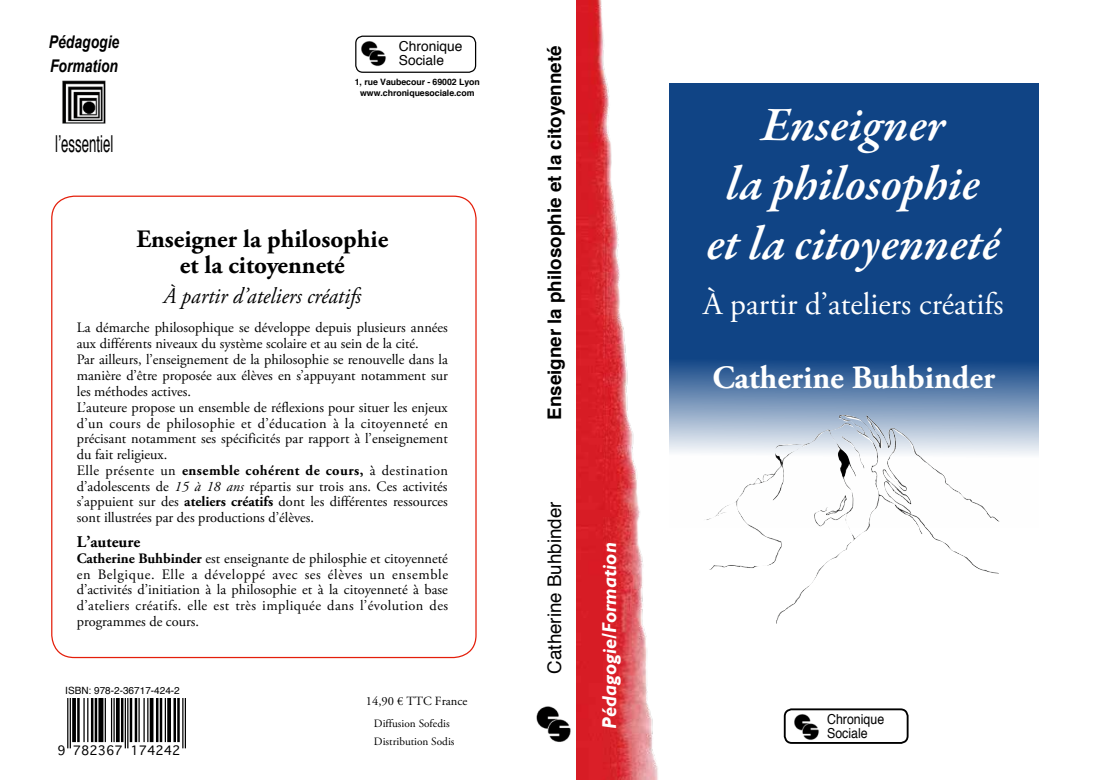
<style>
.page{position:relative;width:1108px;height:780px;background:#fff}
.page>*{position:absolute;margin:0;border:0;box-sizing:border-box;transform-origin:0 0}
.t1{font:italic 600 48.75px/59.2px "Garamond Premr Pro";color:#fff;text-align:center}
.t2{font:700 32.5px "Adobe Garamond Pro";color:#fff}
.t3{font:31.25px "Adobe Garamond Pro";color:#fff}
.t4{font:700 25px/26.2px "Adobe Garamond Pro";color:#000;text-align:center}
.t5{font:23.38px "Helvetica";letter-spacing:.005em;color:#000;scale:.56 1}
.t6{font:italic 22.5px "Adobe Garamond Pro";color:#000;scale:.95 1}
.t7{font:italic 700 20px "Gill Sans";color:#fff}
.t8{font:700 18.75px "Helvetica";color:#000}
.t9{font:18.75px "Helvetica";color:#000}
.t10{font:italic 700 17.5px/23.8px "Arial";color:#000;scale:.79 1}
.t11{font:700 16.25px "Adobe Garamond Pro";color:#000}
.t12{font:14.38px/15.8px "Adobe Garamond Pro";color:#000}
.t13{font:13.75px/13.8px "Helvetica";color:#000}
.t14{font:13.75px/13.8px "Helvetica";color:#000;scale:.9 1}
.t15{font:12.5px "Adobe Garamond Pro";color:#000}
.t16{font:12.5px "Geneva";color:#000}
.t17{font:11.25px/17.4px "Adobe Garamond Pro";color:#000}
.t18{font:10px "Helvetica";color:#000}
.t19{font:700 8.75px/11.2px "Helvetica";letter-spacing:-.005em;color:#000;text-align:center}
.s1{font-weight:700}
.s2{font-style:italic}
</style>
<div class="page">
<svg style="left:692px;top:83px;width:346px;height:445px;fill:#104485"></svg>
<hr style="left:67px;top:692px;width:1px;height:56px;background:#000">
<hr style="left:70px;top:692px;width:1px;height:56px;background:#000">
<hr style="left:72px;top:692px;width:1px;height:50px;background:#000">
<hr style="left:73px;top:692px;width:2px;height:50px;background:#000">
<hr style="left:75px;top:692px;width:1px;height:50px;background:#000">
<hr style="left:77px;top:692px;width:1px;height:50px;background:#000">
<hr style="left:78px;top:692px;width:2px;height:50px;background:#000">
<hr style="left:83px;top:692px;width:2px;height:50px;background:#000">
<hr style="left:87px;top:692px;width:1px;height:50px;background:#000">
<hr style="left:91px;top:692px;width:1px;height:50px;background:#000">
<hr style="left:92px;top:692px;width:1px;height:50px;background:#000">
<hr style="left:95px;top:692px;width:1px;height:50px;background:#000">
<hr style="left:96px;top:692px;width:1px;height:50px;background:#000">
<hr style="left:98px;top:692px;width:2px;height:50px;background:#000">
<hr style="left:100px;top:692px;width:1px;height:50px;background:#000">
<hr style="left:101px;top:692px;width:1px;height:50px;background:#000">
<hr style="left:102px;top:692px;width:1px;height:50px;background:#000">
<hr style="left:105px;top:692px;width:1px;height:50px;background:#000">
<hr style="left:111px;top:692px;width:1px;height:50px;background:#000">
<hr style="left:113px;top:692px;width:2px;height:50px;background:#000">
<hr style="left:116px;top:692px;width:1px;height:50px;background:#000">
<hr style="left:117px;top:692px;width:1px;height:50px;background:#000">
<hr style="left:118px;top:692px;width:2px;height:50px;background:#000">
<hr style="left:121px;top:692px;width:1px;height:50px;background:#000">
<hr style="left:122px;top:692px;width:1px;height:50px;background:#000">
<hr style="left:125px;top:692px;width:1px;height:56px;background:#000">
<hr style="left:127px;top:692px;width:1px;height:56px;background:#000">
<hr style="left:130px;top:692px;width:1px;height:50px;background:#000">
<hr style="left:131px;top:692px;width:1px;height:50px;background:#000">
<hr style="left:135px;top:692px;width:1px;height:50px;background:#000">
<hr style="left:136px;top:692px;width:1px;height:50px;background:#000">
<hr style="left:138px;top:692px;width:2px;height:50px;background:#000">
<hr style="left:143px;top:692px;width:2px;height:50px;background:#000">
<hr style="left:147px;top:692px;width:1px;height:50px;background:#000">
<hr style="left:150px;top:692px;width:1px;height:50px;background:#000">
<hr style="left:151px;top:692px;width:1px;height:50px;background:#000">
<hr style="left:152px;top:692px;width:1px;height:50px;background:#000">
<hr style="left:156px;top:692px;width:1px;height:50px;background:#000">
<hr style="left:157px;top:692px;width:1px;height:50px;background:#000">
<hr style="left:160px;top:692px;width:1px;height:50px;background:#000">
<hr style="left:161px;top:692px;width:1px;height:50px;background:#000">
<hr style="left:165px;top:692px;width:1px;height:50px;background:#000">
<hr style="left:167px;top:692px;width:1px;height:50px;background:#000">
<hr style="left:168px;top:692px;width:2px;height:50px;background:#000">
<hr style="left:170px;top:692px;width:1px;height:50px;background:#000">
<hr style="left:173px;top:692px;width:2px;height:50px;background:#000">
<hr style="left:175px;top:692px;width:1px;height:50px;background:#000">
<hr style="left:177px;top:692px;width:1px;height:50px;background:#000">
<hr style="left:178px;top:692px;width:2px;height:50px;background:#000">
<hr style="left:182px;top:692px;width:1px;height:56px;background:#000">
<hr style="left:185px;top:692px;width:1px;height:56px;background:#000">
<div style="left:51px;top:686px;width:143px;height:11px;background:#fff"></div>
<div style="left:355px;top:36px;width:121px;height:37px;border:1px solid #000;border-radius:7px"></div>
<img style="left:361px;top:41px;width:25px;height:26px">
<div style="left:783px;top:708px;width:125px;height:35px;border:2px solid #000;border-radius:7px"></div>
<img style="left:794px;top:714px;width:25px;height:26px">
<img style="left:576px;top:0;width:116px;height:780px">
<img style="left:838px;top:415px;width:160px;height:158px">
<img style="left:62px;top:80px;width:44px;height:44px">
<img style="left:536px;top:706px;width:35px;height:36px">
<p class="t10" style="left:49px;top:31px;width:90px">Pédagogie<br>Formation</p>
<h3 class="t5" style="left:55px;top:125px;width:106px">l’essentiel</h3>
<p class="t13" style="left:399px;top:40px;width:65px">Chronique<br>Sociale</p>
<p class="t19" style="left:355px;top:76px;width:126px">1, rue Vaubecour - 69002 Lyon www.chroniquesociale.com</p>
<h3 class="t4" style="left:136px;top:226px;width:253px">Enseigner la philosophie et la citoyenneté</h3>
<h3 class="t6" style="left:163px;top:282px;width:209px">À partir d’ateliers créatifs</h3>
<p class="t12" style="left:77px;top:320px;width:373px">La démarche philosophique se développe depuis plusieurs années aux différents niveaux du système scolaire et au sein de la cité.<br>Par ailleurs, l’enseignement de la philosophie se renouvelle dans la manière d’être proposée aux élèves en s’appuyant notamment sur les méthodes actives.<br>L’auteure propose un ensemble de réflexions pour situer les enjeux d’un cours de philosophie et d’éducation à la citoyenneté en précisant notamment ses spécificités par rapport à l’enseignement du fait religieux.<br>Elle présente un <span class="s1">ensemble cohérent de cours,</span> à destination d’adolescents de <span class="s2">15 à 18 ans</span> répartis sur trois ans. Ces activités s’appuient sur des <span class="s1">ateliers créatifs</span> dont les différentes ressources sont illustrées par des productions d’élèves.</p>
<p class="t11" style="left:77px;top:532px;width:65px">L’auteure</p>
<p class="t12" style="left:77px;top:551px;width:373px;text-align:justify"><span class="s1">Catherine Buhbinder</span> est enseignante de philosphie et citoyenneté en Belgique. Elle a développé avec ses élèves un ensemble d’activités d’initiation à la philosophie et à la citoyenneté à base d’ateliers créatifs. elle est très impliquée dans l’évolution des programmes de cours.</p>
<p class="t18" style="left:65px;top:682px;width:116px">ISBN: 978-2-36717-424-2</p>
<p class="t16" style="left:57px;top:743px;width:124px">9 782367 174242</p>
<p class="t15" style="left:366px;top:693px;width:103px">14,90 € TTC France</p>
<p class="t17" style="left:374px;top:715px;width:82px">Diffusion Sofedis<br>Distribution Sodis</p>
<h3 class="t8" style="left:539px;top:420px;width:376px;rotate:-90deg">Enseigner la philosophie et la citoyenneté</h3>
<h3 class="t9" style="left:540px;top:673px;width:173px;rotate:-90deg">Catherine Buhbinder</h3>
<h3 class="t7" style="left:597px;top:728px;width:188px;rotate:-90deg">Pédagogie/Formation</h3>
<h1 class="t1" style="left:706px;top:98px;width:295px">Enseigner<br>la philosophie et la citoyenneté</h1>
<h3 class="t3" style="left:703px;top:285px;width:302px">À partir d’ateliers créatifs</h3>
<h2 class="t2" style="left:712px;top:358px;width:284px">Catherine Buhbinder</h2>
<p class="t14" style="left:827px;top:713px;width:65px">Chronique<br>Sociale</p>
</div>
